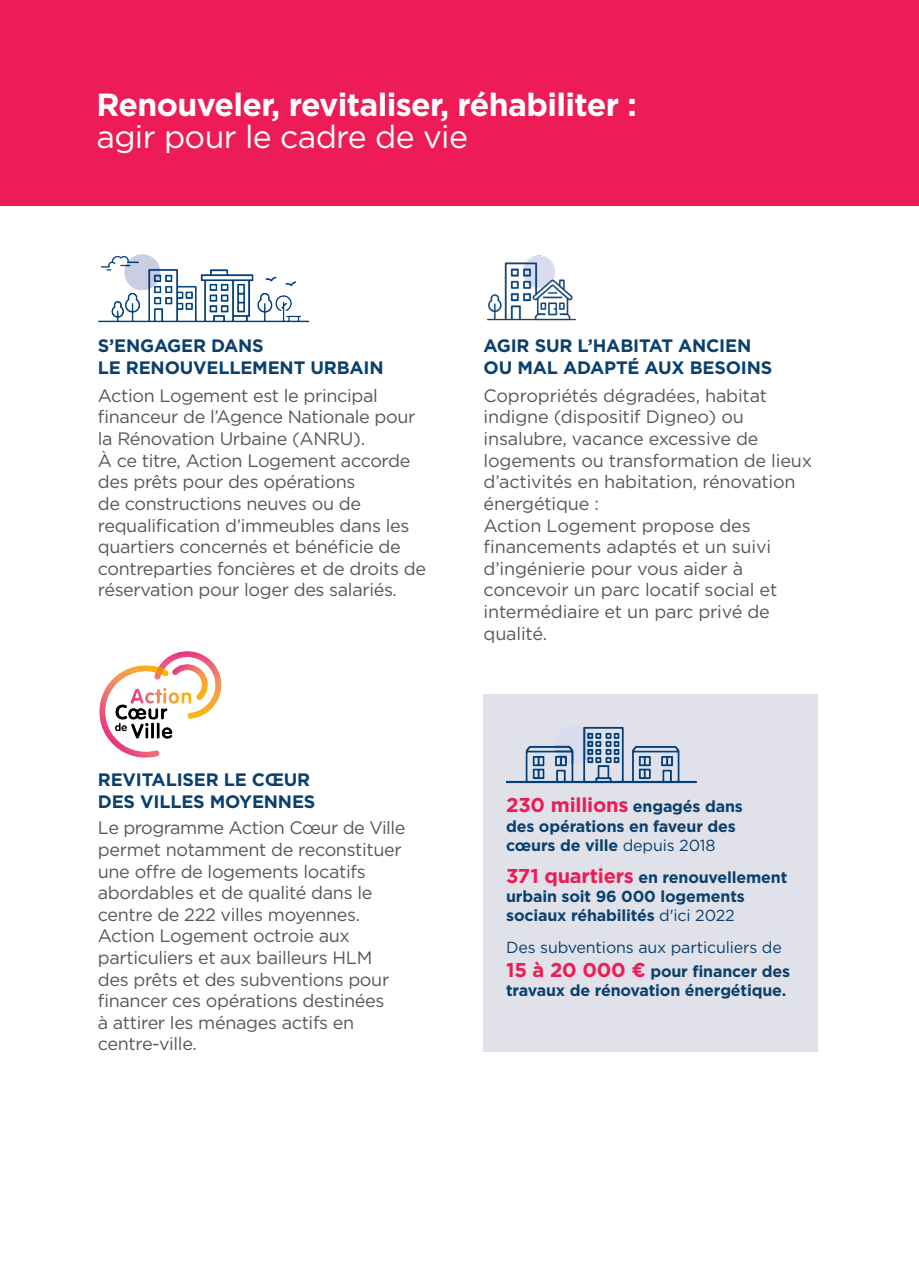
<style>
.page{position:relative;width:919px;height:1270px;background:#fff}
.page>*{position:absolute;margin:0;border:0;box-sizing:border-box;transform-origin:0 0}
.t1{font:700 32px "Gotham";letter-spacing:-.02em;color:#fff}
.t2{font:32px "Gotham";letter-spacing:-.02em;color:#fff}
.t3{font:700 20px "Gotham";letter-spacing:-.01em;color:#ed1b56}
.t4{font:18px/21.6px "Gotham";letter-spacing:-.02em;color:#57585a}
.t5{font:700 18px "Gotham";letter-spacing:-.01em;color:#0b406d}
.t6{font:700 16px/19.2px "Gotham";letter-spacing:-.01em;color:#0b406d}
.t7{font:16px/24px "Gotham";letter-spacing:-.01em;color:#0b406d}
.s1{font-size:16px;color:#0b406d}
.s2{font-weight:400}
.s3{font-size:20px;color:#ed1b56}
.s4{font-weight:700;font-size:20px;color:#ed1b56}
.s5{font-weight:700}
</style>
<div class="page">
<div style="left:0;top:0;width:918px;height:205px;background:#ed1b56"></div>
<div style="left:483px;top:695px;width:335px;height:357px;background:#e0e1e9"></div>
<img style="left:98px;top:254px;width:212px;height:69px">
<img style="left:487px;top:255px;width:90px;height:66px">
<img style="left:99px;top:651px;width:123px;height:107px">
<img style="left:506px;top:726px;width:191px;height:58px">
<p class="t1" style="left:96px;top:84px;width:542px">Renouveler, revitaliser, réhabiliter :</p>
<p class="t2" style="left:96px;top:117px;width:373px">agir pour le cadre de vie</p>
<p class="t5" style="left:98px;top:334px;width:167px">S’ENGAGER DANS</p>
<p class="t5" style="left:98px;top:356px;width:287px">LE RENOUVELLEMENT URBAIN</p>
<p class="t4" style="left:98px;top:384px;width:319px">Action Logement est le principal financeur de l’Agence Nationale pour la Rénovation Urbaine (ANRU).</p>
<p class="t4" style="left:98px;top:449px;width:330px">À ce titre, Action Logement accorde des prêts pour des opérations<br>de constructions neuves ou de requalification d’immeubles dans les quartiers concernés et bénéficie de contreparties foncières et de droits de réservation pour loger des salariés.</p>
<p class="t5" style="left:98px;top:768px;width:214px">REVITALISER LE CŒUR</p>
<p class="t5" style="left:98px;top:790px;width:219px">DES VILLES MOYENNES</p>
<p class="t4" style="left:98px;top:817px;width:309px">Le programme Action Cœur de Ville permet notamment de reconstituer une offre de logements locatifs abordables et de qualité dans le centre de 222 villes moyennes.</p>
<p class="t4" style="left:98px;top:925px;width:293px">Action Logement octroie aux particuliers et aux bailleurs HLM des prêts et des subventions pour financer ces opérations destinées à attirer les ménages actifs en centre-ville.</p>
<p class="t5" style="left:483px;top:334px;width:269px">AGIR SUR L’HABITAT ANCIEN</p>
<p class="t5" style="left:483px;top:356px;width:290px">OU MAL ADAPTÉ AUX BESOINS</p>
<p class="t4" style="left:483px;top:384px;width:330px">Copropriétés dégradées, habitat indigne (dispositif Digneo) ou insalubre, vacance excessive de logements ou transformation de lieux d’activités en habitation, rénovation énergétique :</p>
<p class="t4" style="left:483px;top:514px;width:295px">Action Logement propose des financements adaptés et un suivi d’ingénierie pour vous aider à concevoir un parc locatif social et intermédiaire et un parc privé de qualité.</p>
<p class="t3" style="left:506px;top:792px;width:238px">230 millions <span class="s1">engagés dans</span></p>
<p class="t6" style="left:506px;top:816px;width:231px">des opérations en faveur des</p>
<p class="t6" style="left:506px;top:835px;width:211px">cœurs de ville <span class="s2">depuis 2018</span></p>
<p class="t6" style="left:506px;top:867px;width:283px"><span class="s3">371 quartiers</span> en renouvellement urbain soit 96 000 logements</p>
<p class="t6" style="left:506px;top:906px;width:230px">sociaux réhabilités <span class="s2">d'ici 2022</span></p>
<p class="t7" style="left:506px;top:935px;width:285px">Des subventions aux particuliers de<br><span class="s4">15 à 20 000 €</span> <span class="s5">pour financer des</span></p>
<p class="t6" style="left:506px;top:981px;width:281px">travaux de rénovation énergétique.</p>
</div>
